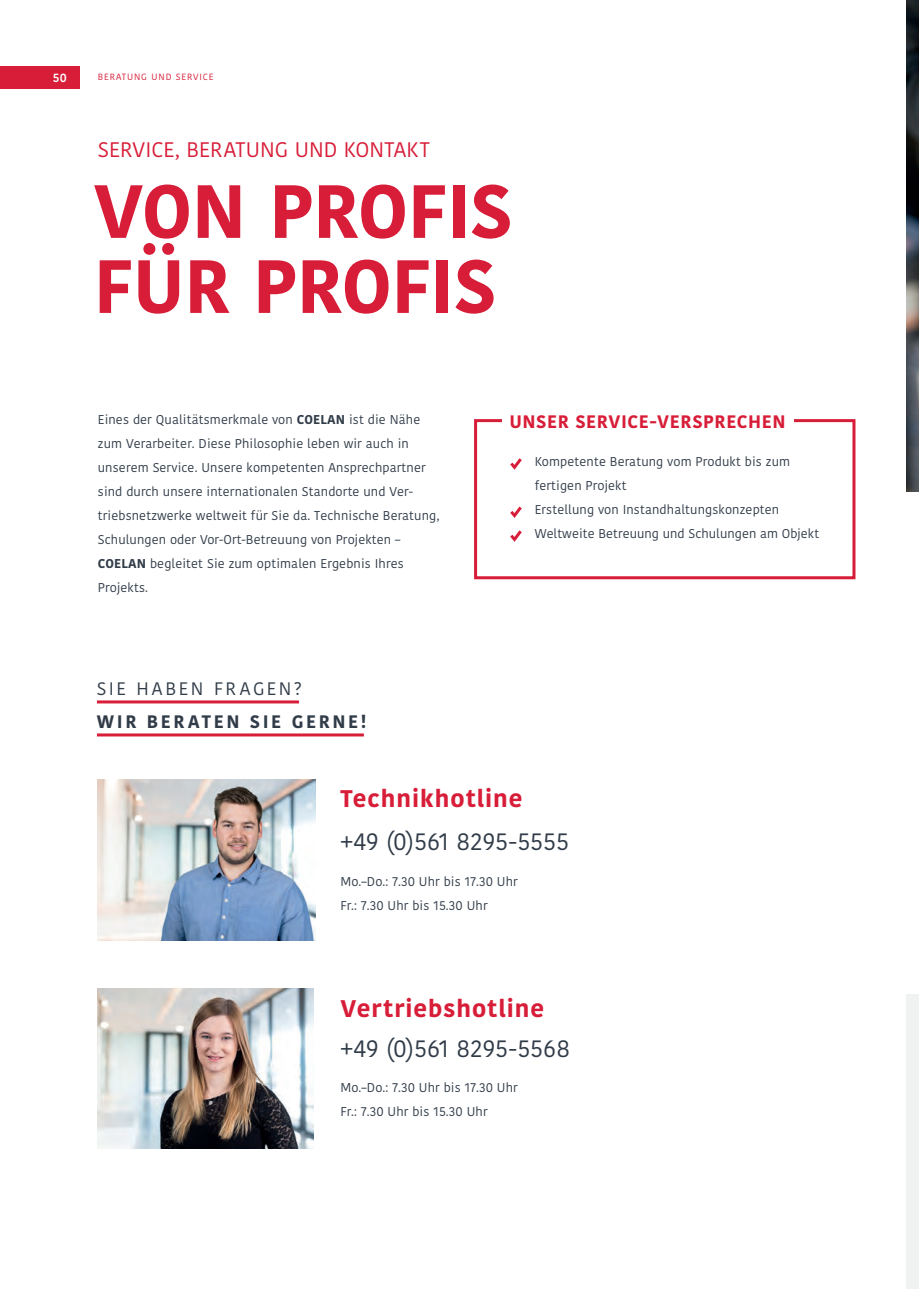
<style>
.page{position:relative;width:919px;height:1289px;background:#fff}
.page>*{position:absolute;margin:0;border:0;box-sizing:border-box;transform-origin:0 0}
.t1{font:700 75px "Kohinoor Devanagari";letter-spacing:-.015em;color:#d81d38}
.t2{font:24px "Kohinoor Devanagari";letter-spacing:.005em;color:#313c49}
.t3{font:700 24px "Kohinoor Devanagari";letter-spacing:.045em;color:#d81d38}
.Einf__Abs{font:21px "Kohinoor Devanagari";color:#d81d38}
.t4{font:700 18px "Kohinoor Devanagari";letter-spacing:.03em;color:#d81d38}
.t5{font:700 18px "Kohinoor Devanagari";letter-spacing:.14em;color:#313c49}
.t6{font:18px "Kohinoor Devanagari";letter-spacing:.14em;color:#313c49}
.Infotext{font:12.75px/24px "Kohinoor Devanagari";letter-spacing:.01em;color:#313c49}
.t7{font:600 12px "Kohinoor Devanagari";color:#fff}
.Einf__Abs-2{font:9px "Kohinoor Devanagari";letter-spacing:.1em;color:#d81d38}
.s1{font-weight:700}
</style>
<div class="page">
<div style="left:0;top:67px;width:80px;height:22px;background:#d81d38"></div>
<hr style="left:97px;top:700px;width:202px;height:3px;background:#d81d38">
<hr style="left:97px;top:733px;width:267px;height:3px;background:#d81d38">
<img style="left:98px;top:988px;width:215px;height:160px">
<div style="left:474px;top:419px;width:381px;height:160px;border:3px solid #d81d38"></div>
<div style="left:501px;top:409px;width:292px;height:27px;background:#fff"></div>
<svg style="left:510px;top:458px;width:12px;height:12px"></svg>
<svg style="left:510px;top:506px;width:12px;height:12px"></svg>
<svg style="left:510px;top:530px;width:12px;height:12px"></svg>
<img style="left:98px;top:779px;width:217px;height:161px">
<img style="left:906px;top:0;width:12px;height:491px">
<div style="left:906px;top:994px;width:12px;height:294px;background:#eff2f1"></div>
<p class="t7" style="left:53px;top:71px;width:15px">50</p>
<p class="Einf__Abs-2" style="left:98px;top:72px;width:117px">BERATUNG UND SERVICE</p>
<p class="Einf__Abs" style="left:98px;top:137px;width:333px">SERVICE, BERATUNG UND KONTAKT</p>
<p class="t1" style="left:94px;top:145px;width:420px">VON PROFIS</p>
<p class="t1" style="left:94px;top:220px;width:404px">FÜR PROFIS</p>
<p class="Infotext" style="left:98px;top:407px;width:324px">Eines der Qualitätsmerkmale von <span class="s1">COELAN</span> ist die Nähe</p>
<p class="t4" style="left:509px;top:405px;width:278px">UNSER SERVICE-VERSPRECHEN</p>
<p class="Infotext" style="left:98px;top:431px;width:343px">zum Verarbeiter. Diese Philosophie leben wir auch in unserem Service. Unsere kompetenten Ansprechpartner sind durch unsere internationalen Standorte und Ver&shy;triebsnetzwerke weltweit für Sie da. Technische Beratung, Schulungen oder Vor-Ort-Betreuung von Projekten – <span class="s1">COELAN</span> begleitet Sie zum optimalen Ergebnis Ihres Projekts.</p>
<p class="Infotext" style="left:534px;top:449px;width:257px">Kompetente Beratung vom Produkt bis zum</p>
<p class="Infotext" style="left:534px;top:473px;width:93px">fertigen Projekt</p>
<p class="Infotext" style="left:534px;top:497px;width:246px">Erstellung von Instandhaltungskonzepten</p>
<p class="Infotext" style="left:534px;top:521px;width:286px">Weltweite Betreuung und Schulungen am Objekt</p>
<p class="t6" style="left:97px;top:678px;width:206px">SIE HABEN FRAGEN?</p>
<p class="t5" style="left:97px;top:705px;width:271px">WIR BERATEN SIE GERNE!</p>
<p class="t3" style="left:340px;top:776px;width:184px">Technikhotline</p>
<p class="t2" style="left:340px;top:827px;width:230px">+49 (0)561 8295-5555</p>
<p class="Infotext" style="left:340px;top:869px;width:179px">Mo.–Do.: 7.30 Uhr bis 17.30 Uhr</p>
<p class="Infotext" style="left:340px;top:893px;width:149px">Fr.: 7.30 Uhr bis 15.30 Uhr</p>
<p class="t3" style="left:340px;top:986px;width:205px">Vertriebshotline</p>
<p class="t2" style="left:340px;top:1034px;width:231px">+49 (0)561 8295-5568</p>
<p class="Infotext" style="left:340px;top:1076px;width:179px">Mo.–Do.: 7.30 Uhr bis 17.30 Uhr</p>
<p class="Infotext" style="left:340px;top:1100px;width:149px">Fr.: 7.30 Uhr bis 15.30 Uhr</p>
</div>
